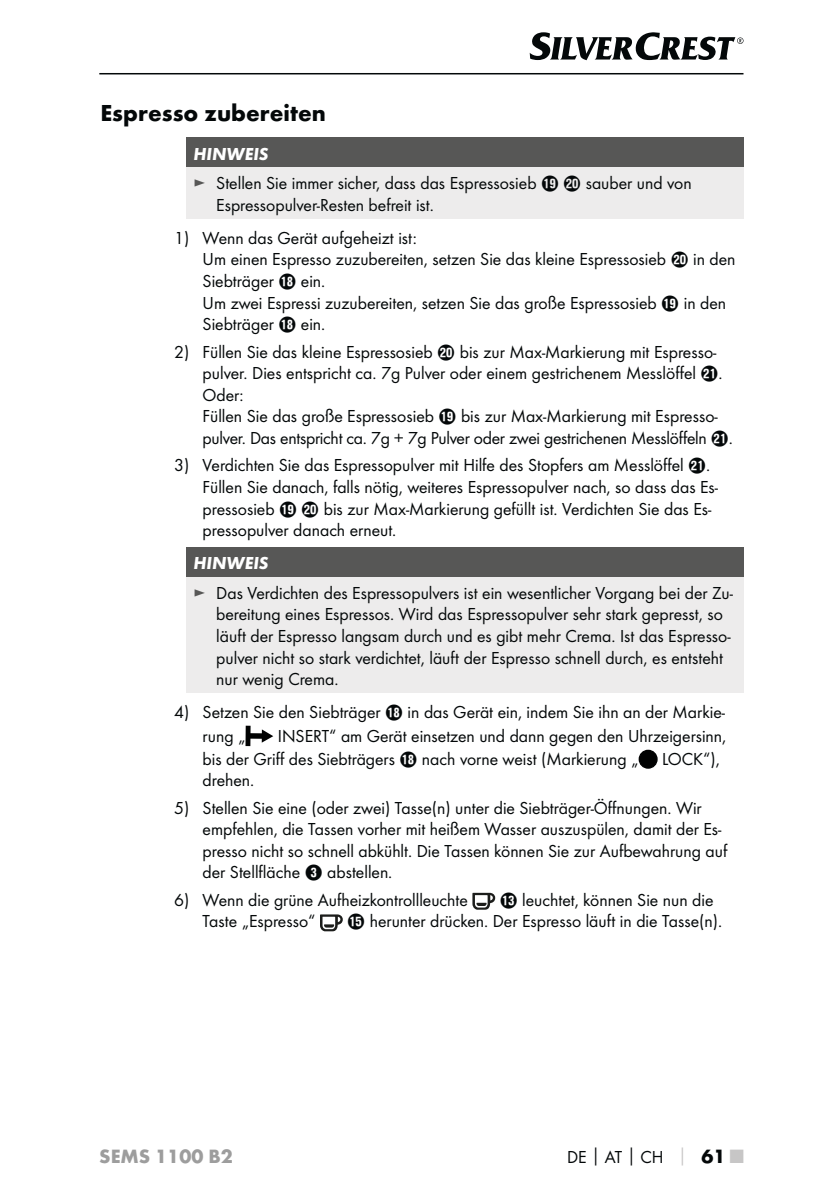
<style>
.page{position:relative;width:840px;height:1191px;background:#fff}
.page>*{position:absolute;margin:0;border:0;box-sizing:border-box;transform-origin:0 0}
.t1{font:700 24px "Futura";color:#040809}
.t2{font:700 20px "Futura";color:#9d9d9d}
.t3{font:18px/21.6px "Futura Boo";color:#040809}
.t4{font:italic 700 18px "Futura";color:#fff}
.s1{color:#575756}
.s2{font-family:"Hako PI Nummern"}
.s3{font-family:"Futura";font-weight:700}
.s4{font-family:"Futura";font-weight:700;color:#c7c6c6}
.s5{font-family:"Futura";font-weight:700;font-size:20px}
.s6{font-family:"Futura";font-weight:700;font-size:20px;color:#c7c6c6}
</style>
<div class="page">
<hr style="left:99px;top:73px;width:644px;height:1px;background:#040809">
<svg style="left:529px;top:32px;width:214px;height:28px"></svg>
<div style="left:185px;top:138px;width:558px;height:30px;background:#575756"></div>
<div style="left:185px;top:168px;width:558px;height:51px;background:#edecec"></div>
<div style="left:185px;top:547px;width:558px;height:30px;background:#575756"></div>
<div style="left:185px;top:577px;width:558px;height:116px;background:#edecec"></div>
<div style="left:246px;top:733px;width:19px;height:6px;background:#010202"></div>
<svg style="left:251px;top:729px;width:22px;height:13px"></svg>
<div style="left:245px;top:725px;width:5px;height:21px;background:#010202"></div>
<div style="left:639px;top:750px;width:17px;height:18px;background:#010202;border-radius:50%"></div>
<div style="left:638px;top:749px;width:19px;height:19px;border:1px solid #010202;border-radius:50%"></div>
<svg style="left:472px;top:892px;width:23px;height:17px"></svg>
<svg style="left:320px;top:914px;width:22px;height:17px"></svg>
<h1 class="t1" style="left:100px;top:104px;width:227px">Espresso zubereiten</h1>
<p class="t4" style="left:193px;top:148px;width:76px">HINWEIS</p>
<p class="t3" style="left:216px;top:173px;width:476px;text-indent:-23px"><span class="s1">►</span> Stellen Sie immer sicher, dass das Espressosieb <span class="s2">O P</span> sauber und von<br>Espressopulver-Resten befreit ist.</p>
<p class="t3" style="left:202px;top:228px;width:534px;text-indent:-28px">1) Wenn das Gerät aufgeheizt ist:<br>Um einen Espresso zuzubereiten, setzen Sie das kleine Espressosieb <span class="s2">P</span> in den Siebträger <span class="s2">I</span> ein.<br>Um zwei Espressi zuzubereiten, setzen Sie das große Espressosieb <span class="s2">O</span> in den Siebträger <span class="s2">I</span> ein.</p>
<p class="t3" style="left:202px;top:342px;width:531px;text-indent:-28px">2) Füllen Sie das kleine Espressosieb <span class="s2">P</span> bis zur Max-Markierung mit Espresso&shy;pulver. Dies entspricht ca. 7g Pulver oder einem gestrichenem Messlöffel <span class="s2">A</span>.<br>Oder:<br>Füllen Sie das große Espressosieb <span class="s2">O</span> bis zur Max-Markierung mit Espresso&shy;pulver. Das entspricht ca. 7g + 7g Pulver oder zwei gestrichenen Messlöffeln <span class="s2">A</span>.</p>
<p class="t3" style="left:202px;top:455px;width:517px;text-indent:-28px">3) Verdichten Sie das Espressopulver mit Hilfe des Stopfers am Messlöffel <span class="s2">A</span>.<br>Füllen Sie danach, falls nötig, weiteres Espressopulver nach, so dass das Es&shy;pressosieb <span class="s2">O P</span> bis zur Max-Markierung gefüllt ist. Verdichten Sie das Es&shy;pressopulver danach erneut.</p>
<p class="t4" style="left:193px;top:557px;width:76px">HINWEIS</p>
<p class="t3" style="left:216px;top:583px;width:518px;text-indent:-23px"><span class="s1">►</span> Das Verdichten des Espressopulvers ist ein wesentlicher Vorgang bei der Zu&shy;bereitung eines Espressos. Wird das Espressopulver sehr stark gepresst, so läuft der Espresso langsam durch und es gibt mehr Crema. Ist das Espresso&shy;pulver nicht so stark verdichtet, läuft der Espresso schnell durch, es entsteht nur wenig Crema.</p>
<p class="t3" style="left:202px;top:701px;width:523px;line-height:24px;text-indent:-28px">4) Setzen Sie den Siebträger <span class="s2">I</span> in das Gerät ein, indem Sie ihn an der Markie&shy;rung „</p>
<p class="t3" style="left:202px;top:725px;width:525px;line-height:22.6px;text-indent:75px">INSERT“ am Gerät einsetzen und dann gegen den Uhrzeigersinn, bis der Griff des Siebträgers <span class="s2">I</span> nach vorne weist (Markierung „</p>
<p class="t3" style="left:661px;top:749px;width:59px">LOCK“),</p>
<p class="t3" style="left:202px;top:770px;width:53px">drehen.</p>
<p class="t3" style="left:202px;top:797px;width:526px;text-indent:-28px">5) Stellen Sie eine (oder zwei) Tasse(n) unter die Siebträger-Öffnungen. Wir empfehlen, die Tassen vorher mit heißem Wasser auszuspülen, damit der Es&shy;presso nicht so schnell abkühlt. Die Tassen können Sie zur Aufbewahrung auf der Stellfläche <span class="s2">3</span> abstellen.</p>
<p class="t3" style="left:174px;top:890px;width:295px">6) Wenn die grüne Aufheizkontrollleuchte</p>
<p class="t3" style="left:499px;top:890px;width:215px"><span class="s2">E</span> leuchtet, können Sie nun die</p>
<p class="t3" style="left:202px;top:911px;width:114px">Taste „Espresso“</p>
<p class="t3" style="left:347px;top:911px;width:376px"><span class="s2">T</span> herunter drücken. Der Espresso läuft in die Tasse(n).</p>
<p class="t2" style="left:99px;top:1148px;width:135px">SEMS 1100 B2</p>
<p class="t3" style="left:567px;top:1146px;width:178px">DE<span class="s3">│</span>AT<span class="s3">│</span>CH <span class="s4">│</span> <span class="s5">61</span> <span class="s6">■</span></p>
</div>
